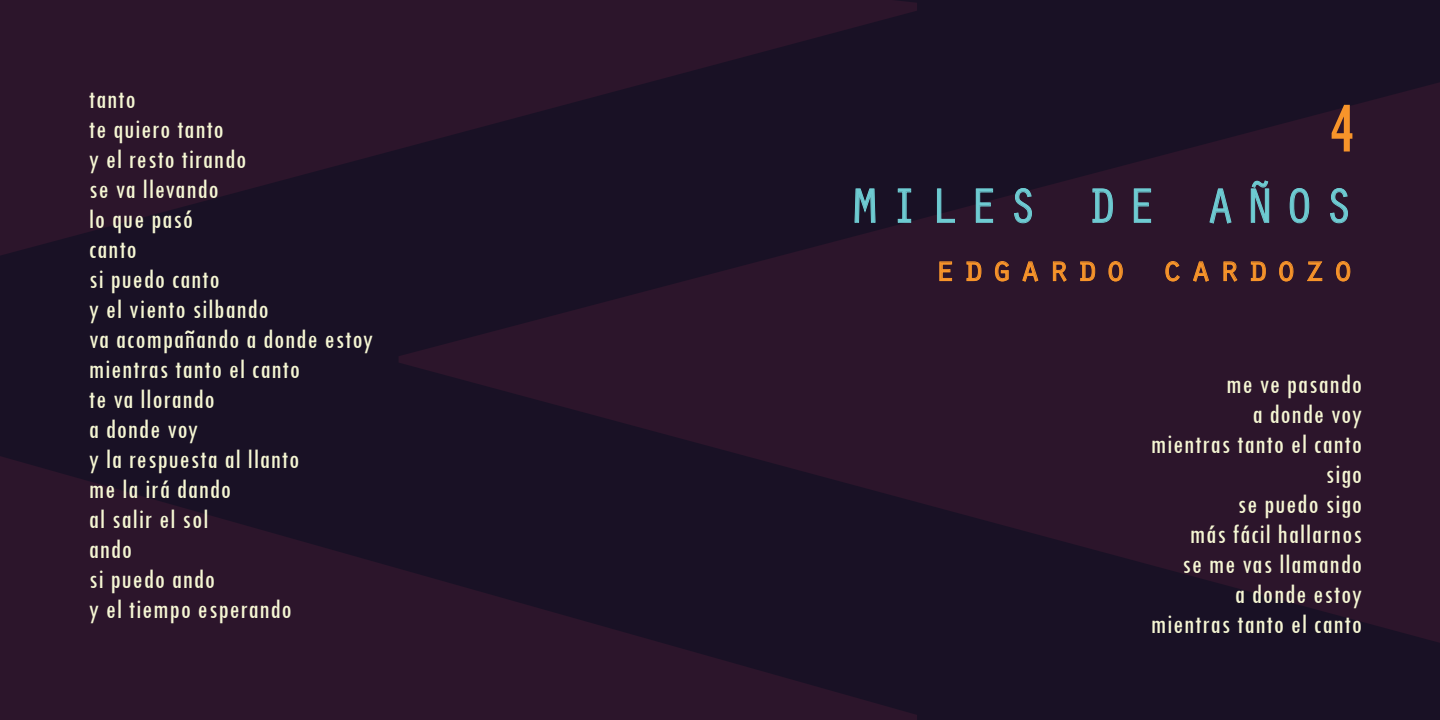
<style>
.page{position:relative;width:1440px;height:720px;background:#fff}
.page>*{position:absolute;margin:0;border:0;box-sizing:border-box;transform-origin:0 0}
.t1{font:500 condensed 74px "Tw Cen";color:#f7942a}
.t2{font:50px "Orator Std";letter-spacing:.19em;color:#6ecbd2}
.t3{font:36px "Orator Std";letter-spacing:.19em;color:#f7942a}
.t4{font:500 condensed 28px/30px "Tw Cen";letter-spacing:.03em;color:#f5f6d3}
</style>
<div class="page">
<div style="left:0;top:0;width:1440px;height:720px;background:linear-gradient(to right,#221328,#231328)"></div>
<svg style="left:939px;top:261px;width:13px;height:20px"></svg>
<svg style="left:966px;top:261px;width:15px;height:20px"></svg>
<svg style="left:995px;top:261px;width:14px;height:20px"></svg>
<svg style="left:1022px;top:261px;width:16px;height:21px"></svg>
<svg style="left:1053px;top:261px;width:14px;height:21px"></svg>
<svg style="left:1080px;top:261px;width:15px;height:20px"></svg>
<svg style="left:1109px;top:261px;width:14px;height:20px"></svg>
<svg style="left:1165px;top:261px;width:15px;height:20px"></svg>
<svg style="left:1193px;top:261px;width:16px;height:21px"></svg>
<svg style="left:1224px;top:261px;width:13px;height:21px"></svg>
<svg style="left:1251px;top:261px;width:15px;height:20px"></svg>
<svg style="left:1279px;top:261px;width:14px;height:20px"></svg>
<svg style="left:1307px;top:261px;width:15px;height:20px"></svg>
<svg style="left:1336px;top:261px;width:14px;height:20px"></svg>
<svg style="left:854px;top:188px;width:22px;height:35px"></svg>
<svg style="left:897px;top:188px;width:15px;height:35px"></svg>
<svg style="left:936px;top:188px;width:20px;height:35px"></svg>
<svg style="left:975px;top:188px;width:19px;height:35px"></svg>
<svg style="left:1014px;top:188px;width:19px;height:36px"></svg>
<svg style="left:1092px;top:188px;width:21px;height:35px"></svg>
<svg style="left:1133px;top:188px;width:19px;height:35px"></svg>
<svg style="left:1209px;top:188px;width:23px;height:36px"></svg>
<svg style="left:1250px;top:180px;width:20px;height:43px"></svg>
<svg style="left:1289px;top:188px;width:21px;height:36px"></svg>
<svg style="left:1330px;top:188px;width:19px;height:36px"></svg>
<p class="t4" style="left:89px;top:84px;width:286px">tanto<br>te quiero tanto<br>y el resto tirando<br>se va llevando<br>lo que pasó<br>canto<br>si puedo canto<br>y el viento silbando<br>va acompañando a donde estoy mientras tanto el canto<br>te va llorando<br>a donde voy<br>y la respuesta al llanto<br>me la irá dando<br>al salir el sol<br>ando<br>si puedo ando<br>y el tiempo esperando</p>
<h1 class="t1" style="left:1328px;top:84px;width:29px">4</h1>
<h2 class="t2" style="left:850px;top:170px;width:505px">MILES DE AÑOS</h2>
<p class="t3" style="left:934px;top:243px;width:421px">edgardo cardozo</p>
<p class="t4" style="left:1151px;top:368px;width:213px;text-align:right">me ve pasando<br>a donde voy<br>mientras tanto el canto sigo<br>se puedo sigo<br>más fácil hallarnos<br>se me vas llamando<br>a donde estoy mientras tanto el canto</p>
</div>
